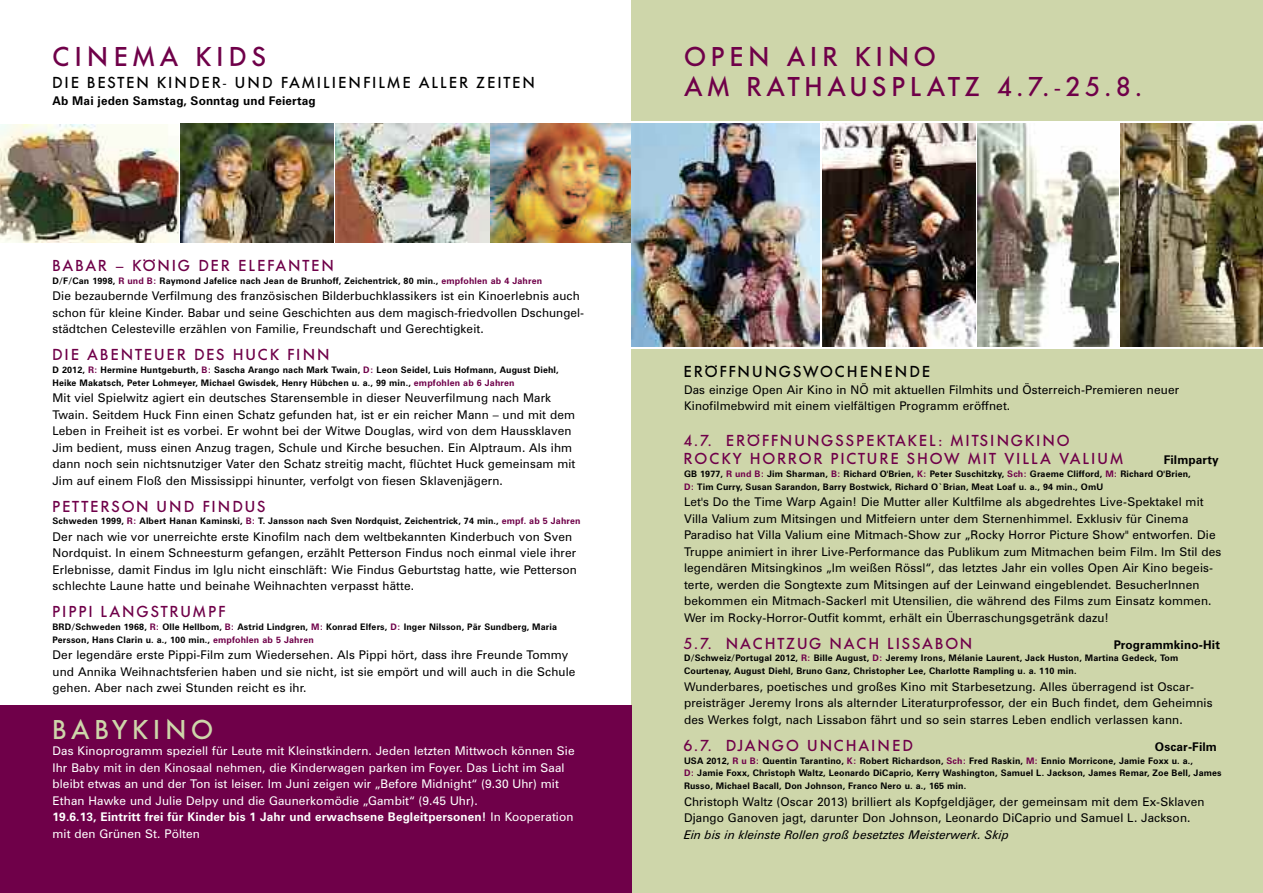
<style>
.page{position:relative;width:1263px;height:893px;background:#fff}
.page>*{position:absolute;margin:0;border:0;box-sizing:border-box;transform-origin:0 0}
.t1{font:500 27px/30px "Futura BQ";letter-spacing:.17em;color:#6f0049}
.t2{font:500 27px "Futura BQ";letter-spacing:.21em;color:#6f0049}
.t3{font:500 27px "Futura BQ";letter-spacing:.17em;color:#ced6aa}
.t4{font:500 15.75px/18px "Futura BQ";letter-spacing:.115em;color:#6f0049}
.t5{font:500 15.75px "Futura BQ";letter-spacing:.135em;color:#000}
.t6{font:500 15.75px "Futura BQ";letter-spacing:.135em;color:#6f0049}
.t7{font:500 15.75px "Futura BQ";letter-spacing:.145em;color:#6f0049}
.t8{font:12px/16.5px "Zurich BT";letter-spacing:.01em;color:#000}
.t9{font:12px/16.5px "Zurich BT";letter-spacing:.01em;color:#fff}
.t10{font:700 12px "Zurich BT";letter-spacing:.01em;color:#000}
.t11{font:italic 12px "Zurich BT";color:#000}
.t12{font:700 9px/12.8px "Zurich BT";letter-spacing:.015em;color:#000}
.s1{color:#6f0049}
.s2{font-weight:700}
</style>
<div class="page">
<div style="left:631px;top:0;width:632px;height:121px;background:#ced6aa"></div>
<div style="left:631px;top:349px;width:632px;height:544px;background:#ced6aa"></div>
<div style="left:0;top:705px;width:631px;height:188px;background:#6f0049"></div>
<img style="left:0;top:124px;width:179px;height:118px">
<img style="left:181px;top:123px;width:153px;height:119px">
<img style="left:336px;top:123px;width:153px;height:119px">
<img style="left:491px;top:123px;width:140px;height:119px">
<img style="left:631px;top:123px;width:189px;height:224px">
<img style="left:822px;top:123px;width:153px;height:224px">
<img style="left:977px;top:123px;width:141px;height:224px">
<img style="left:1120px;top:123px;width:143px;height:224px">
<h1 class="t2" style="left:53px;top:41px;width:215px">CINEMA KIDS</h1>
<h2 class="t5" style="left:53px;top:74px;width:484px">DIE BESTEN KINDER- UND FAMILIENFILME ALLER ZEITEN</h2>
<p class="t10" style="left:53px;top:96px;width:265px">Ab Mai jeden Samstag, Sonntag und Feiertag</p>
<h2 class="t4" style="left:53px;top:256px;width:283px">BABAR – KÖNIG DER ELEFANTEN</h2>
<p class="t12" style="left:53px;top:275px;width:491px">D/F/Can 1998, <span class="s1">R und B:</span> Raymond Jafelice nach Jean de Brunhoff, Zeichentrick, 80 min., <span class="s1">empfohlen ab 4 Jahren</span></p>
<p class="t8" style="left:53px;top:289px;width:533px">Die bezaubernde Verfilmung des französischen Bilderbuchklassikers ist ein Kinoerlebnis auch schon für kleine Kinder. Babar und seine Geschichten aus dem magisch-friedvollen Dschungel&shy;städtchen Celesteville erzählen von Familie, Freundschaft und Gerechtigkeit.</p>
<h2 class="t7" style="left:53px;top:346px;width:279px">DIE ABENTEUER DES HUCK FINN</h2>
<p class="t12" style="left:53px;top:364px;width:508px">D 2012, <span class="s1">R:</span> Hermine Huntgeburth, <span class="s1">B:</span> Sascha Arango nach Mark Twain, <span class="s1">D:</span> Leon Seidel, Luis Hofmann, August Diehl,<br>Heike Makatsch, Peter Lohmeyer, Michael Gwisdek, Henry Hübchen u. a., 99 min., <span class="s1">empfohlen ab 6 Jahren</span></p>
<p class="t8" style="left:53px;top:391px;width:524px">Mit viel Spielwitz agiert ein deutsches Starensemble in dieser Neuverfilmung nach Mark Twain. Seitdem Huck Finn einen Schatz gefunden hat, ist er ein reicher Mann – und mit dem Leben in Freiheit ist es vorbei. Er wohnt bei der Witwe Douglas, wird von dem Haussklaven Jim bedient, muss einen Anzug tragen, Schule und Kirche besuchen. Ein Alptraum. Als ihm dann noch sein nichtsnutziger Vater den Schatz streitig macht, flüchtet Huck gemeinsam mit Jim auf einem Floß den Mississippi hinunter, verfolgt von fiesen Sklavenjägern.</p>
<h2 class="t6" style="left:53px;top:497px;width:215px">PETTERSON UND FINDUS</h2>
<p class="t12" style="left:53px;top:515px;width:530px">Schweden 1999, <span class="s1">R:</span> Albert Hanan Kaminski, <span class="s1">B:</span> T. Jansson nach Sven Nordquist, Zeichentrick, 74 min., <span class="s1">empf. ab 5 Jahren</span></p>
<p class="t8" style="left:52px;top:529px;width:526px">Der nach wie vor unerreichte erste Kinofilm nach dem weltbekannten Kinderbuch von Sven Nordquist. In einem Schneesturm gefangen, erzählt Petterson Findus noch einmal viele ihrer Erlebnisse, damit Findus im Iglu nicht einschläft: Wie Findus Geburtstag hatte, wie Petterson schlechte Laune hatte und beinahe Weihnachten verpasst hätte.</p>
<h2 class="t6" style="left:53px;top:603px;width:174px">PIPPI LANGSTRUMPF</h2>
<p class="t12" style="left:53px;top:621px;width:506px">BRD/Schweden 1968, <span class="s1">R:</span> Olle Hellbom, <span class="s1">B:</span> Astrid Lindgren, <span class="s1">M:</span> Konrad Elfers, <span class="s1">D:</span> Inger Nilsson, Pär Sundberg, Maria<br>Persson, Hans Clarin u. a., 100 min., <span class="s1">empfohlen ab 5 Jahren</span></p>
<p class="t8" style="left:52px;top:648px;width:524px">Der legendäre erste Pippi-Film zum Wiedersehen. Als Pippi hört, dass ihre Freunde Tommy und Annika Weihnachtsferien haben und sie nicht, ist sie empört und will auch in die Schule gehen. Aber nach zwei Stunden reicht es ihr.</p>
<h1 class="t3" style="left:53px;top:714px;width:163px">BABYKINO</h1>
<p class="t9" style="left:52px;top:744px;width:524px">Das Kinoprogramm speziell für Leute mit Kleinstkindern. Jeden letzten Mittwoch können Sie Ihr Baby mit in den Kinosaal nehmen, die Kinderwagen parken im Foyer. Das Licht im Saal bleibt etwas an und der Ton ist leiser. Im Juni zeigen wir „Before Midnight“ (9.30 Uhr) mit Ethan Hawke und Julie Delpy und die Gaunerkomödie „Gambit“ (9.45 Uhr).<br><span class="s2">19.6.13, Eintritt frei für Kinder bis 1 Jahr und erwachsene Begleitpersonen!</span> In Kooperation mit den Grünen St. Pölten</p>
<h1 class="t1" style="left:684px;top:42px;width:459px">OPEN AIR KINO<br>AM RATHAUSPLATZ 4.7.-25.8.</h1>
<h2 class="t5" style="left:684px;top:363px;width:248px">ERÖFFNUNGSWOCHENENDE</h2>
<p class="t8" style="left:684px;top:382px;width:497px">Das einzige Open Air Kino in NÖ mit aktuellen Filmhits und Österreich-Premieren neuer<br>Kinofilmebwird mit einem vielfältigen Programm eröffnet.</p>
<h2 class="t4" style="left:684px;top:432px;width:441px">4.7. ERÖFFNUNGSSPEKTAKEL: MITSINGKINO<br>ROCKY HORROR PICTURE SHOW MIT VILLA VALIUM</h2>
<p class="t10" style="left:1164px;top:456px;width:56px">Filmparty</p>
<p class="t12" style="left:684px;top:468px;width:508px">GB 1977, <span class="s1">R und B:</span> Jim Sharman, <span class="s1">B:</span> Richard O'Brien, <span class="s1">K:</span> Peter Suschitzky, <span class="s1">Sch:</span> Graeme Clifford, <span class="s1">M:</span> Richard O'Brien,<br><span class="s1">D:</span> Tim Curry, Susan Sarandon, Barry Bostwick, Richard O`Brian, Meat Loaf u. a., 94 min., OmU</p>
<p class="t8" style="left:684px;top:495px;width:539px">Let's Do the Time Warp Again! Die Mutter aller Kultfilme als abgedrehtes Live-Spektakel mit Villa Valium zum Mitsingen und Mitfeiern unter dem Sternenhimmel. Exklusiv für Cinema Paradiso hat Villa Valium eine Mitmach-Show zur „Rocky Horror Picture Show" entworfen. Die Truppe animiert in ihrer Live-Performance das Publikum zum Mitmachen beim Film. Im Stil des legendären Mitsingkinos „Im weißen Rössl“, das letztes Jahr ein volles Open Air Kino begeis&shy;terte, werden die Songtexte zum Mitsingen auf der Leinwand eingeblendet. BesucherInnen bekommen ein Mitmach-Sackerl mit Utensilien, die während des Films zum Einsatz kommen.<br>Wer im Rocky-Horror-Outfit kommt, erhält ein Überraschungsgetränk dazu!</p>
<h2 class="t4" style="left:684px;top:634px;width:290px">5.7. NACHTZUG NACH LISSABON</h2>
<p class="t10" style="left:1114px;top:640px;width:108px">Programmkino-Hit</p>
<p class="t12" style="left:684px;top:653px;width:496px">D/Schweiz/Portugal 2012, <span class="s1">R:</span> Bille August, <span class="s1">D:</span> Jeremy Irons, Mélanie Laurent, Jack Huston, Martina Gedeck, Tom<br>Courtenay, August Diehl, Bruno Ganz, Christopher Lee, Charlotte Rampling u. a. 110 min.</p>
<p class="t8" style="left:684px;top:679px;width:530px">Wunderbares, poetisches und großes Kino mit Starbesetzung. Alles überragend ist Oscar&shy;preisträger Jeremy Irons als alternder Literaturprofessor, der ein Buch findet, dem Geheimnis des Werkes folgt, nach Lissabon fährt und so sein starres Leben endlich verlassen kann.</p>
<h2 class="t4" style="left:684px;top:736px;width:231px">6.7. DJANGO UNCHAINED</h2>
<p class="t10" style="left:1155px;top:742px;width:64px">Oscar-Film</p>
<p class="t12" style="left:684px;top:755px;width:539px">USA 2012, <span class="s1">R u B:</span> Quentin Tarantino, <span class="s1">K:</span> Robert Richardson, <span class="s1">Sch:</span> Fred Raskin, <span class="s1">M:</span> Ennio Morricone, Jamie Foxx u. a.,<br><span class="s1">D:</span> Jamie Foxx, Christoph Waltz, Leonardo DiCaprio, Kerry Washington, Samuel L. Jackson, James Remar, Zoe Bell, James<br>Russo, Michael Bacall, Don Johnson, Franco Nero u. a., 165 min.</p>
<p class="t8" style="left:684px;top:794px;width:522px">Christoph Waltz (Oscar 2013) brilliert als Kopfgeldjäger, der gemeinsam mit dem Ex-Sklaven<br>Django Ganoven jagt, darunter Don Johnson, Leonardo DiCaprio und Samuel L. Jackson.</p>
<p class="t11" style="left:684px;top:830px;width:327px">Ein bis in kleinste Rollen groß besetztes Meisterwerk. Skip</p>
</div>
